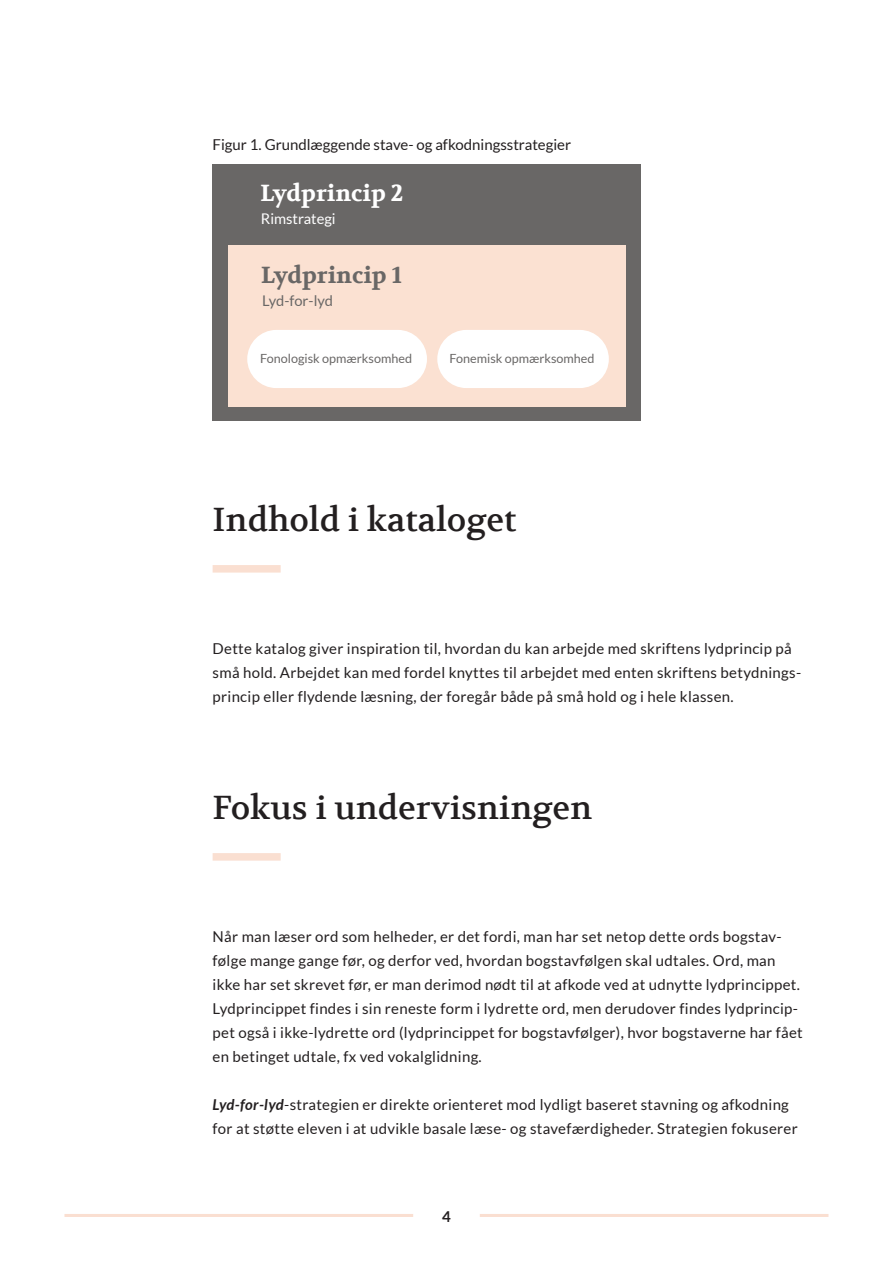
<style>
.page{position:relative;width:893px;height:1263px;background:#fff}
.page>*{position:absolute;margin:0;border:0;box-sizing:border-box;transform-origin:0 0}
.t1{font:33px "Volkhov";color:#231f20}
.t2{font:23.1px "Volkhov Bold 2";color:#fff}
.t3{font:23.1px "Volkhov Bold 2";color:#696766}
.t4{font:15px/24px "Lato";letter-spacing:.02em;color:#231f20}
.t5{font:15px "Lato";color:#231f20}
.t6{font:700 15px "Lato";color:#231f20}
.t7{font:14.7px "Lato";letter-spacing:-.005em;color:#696766}
.t8{font:14.7px "Lato";color:#fff}
.t9{font:12.6px "Lato";color:#696766}
.s1{font-weight:700;font-style:italic}
</style>
<div class="page">
<hr style="left:64px;top:1214px;width:349px;height:3px;background:#fadfd1">
<hr style="left:480px;top:1214px;width:348px;height:3px;background:#fadfd1">
<div style="left:213px;top:565px;width:68px;height:8px;background:#fadfd1"></div>
<div style="left:213px;top:853px;width:68px;height:8px;background:#fadfd1"></div>
<div style="left:213px;top:164px;width:428px;height:257px;background:#696766"></div>
<div style="left:228px;top:246px;width:398px;height:161px;background:#fbe1d2"></div>
<div style="left:247px;top:330px;width:180px;height:58px;background:#fff;border-radius:29px"></div>
<div style="left:437px;top:330px;width:172px;height:58px;background:#fff;border-radius:29px"></div>
<p class="t5" style="left:213px;top:136px;width:360px">Figur 1. Grundlæggende stave- og afkodningsstrategier</p>
<p class="t2" style="left:260px;top:179px;width:145px">Lydprincip 2</p>
<p class="t8" style="left:261px;top:210px;width:76px">Rimstrategi</p>
<p class="t3" style="left:261px;top:262px;width:142px">Lydprincip 1</p>
<p class="t7" style="left:262px;top:293px;width:72px">Lyd-for-lyd</p>
<p class="t9" style="left:260px;top:351px;width:153px">Fonologisk opmærksomhed</p>
<p class="t9" style="left:449px;top:351px;width:147px">Fonemisk opmærksomhed</p>
<h1 class="t1" style="left:213px;top:499px;width:305px">Indhold i kataloget</h1>
<p class="t4" style="left:213px;top:636px;width:590px">Dette katalog giver inspiration til, hvordan du kan arbejde med skriftens lydprincip på små hold. Arbejdet kan med fordel knyttes til arbejdet med enten skriftens betydnings&shy;princip eller flydende læsning, der foregår både på små hold og i hele klassen.</p>
<h1 class="t1" style="left:213px;top:787px;width:381px">Fokus i undervisningen</h1>
<p class="t4" style="left:213px;top:924px;width:592px">Når man læser ord som helheder, er det fordi, man har set netop dette ords bogstav&shy;følge mange gange før, og derfor ved, hvordan bogstavfølgen skal udtales. Ord, man ikke har set skrevet før, er man derimod nødt til at afkode ved at udnytte lydprincippet.<br>Lydprincippet findes i sin reneste form i lydrette ord, men derudover findes lydprincip&shy;pet også i ikke-lydrette ord (lydprincippet for bogstavfølger), hvor bogstaverne har fået en betinget udtale, fx ved vokalglidning.</p>
<p class="t4" style="left:213px;top:1092px;width:587px"><span class="s1">Lyd-for-lyd</span>-strategien er direkte orienteret mod lydligt baseret stavning og afkodning for at støtte eleven i at udvikle basale læse- og stavefærdigheder. Strategien fokuserer</p>
<p class="t6" style="left:442px;top:1208px;width:10px">4</p>
</div>
